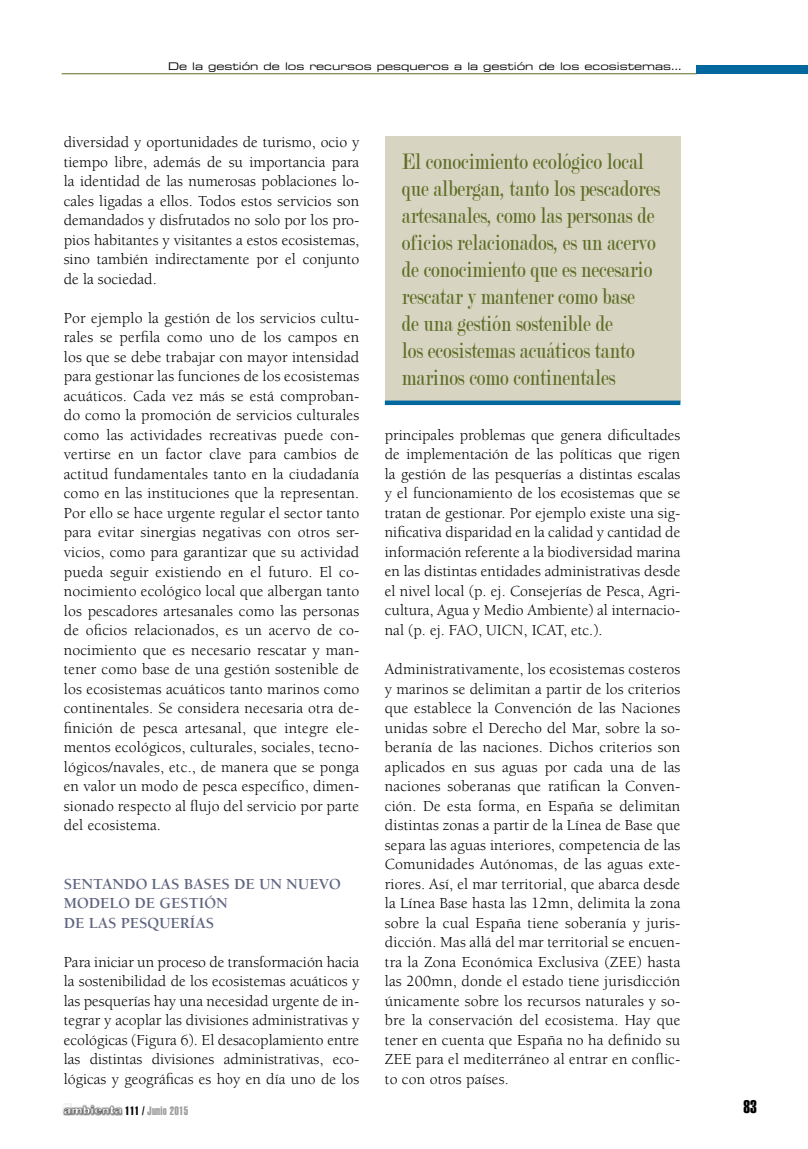
<style>
.page{position:relative;width:808px;height:1149px;background:#fff}
.page>*{position:absolute;margin:0;border:0;box-sizing:border-box;transform-origin:0 0}
.t1{font:24px/27px "Modern";color:#5f6d27;scale:.8 1}
.t2{font:18px "Helvetica LT Std Extra Comp";color:#000}
.t3{font:15.75px/19.5px "Berkeley Std";color:#000;text-align:justify}
.t4{font:700 15.75px/19.5px "Berkeley Std";color:#5f6581}
.t5{font:12px "Helvetica LT Std Extra Comp";letter-spacing:.025em;color:#9c9e9f}
.t6{font:10.5px "Eurostile LT Std Ex 2";color:#000}
.s1{color:#000}
</style>
<div class="page">
<div style="left:696px;top:65px;width:112px;height:9px;background:#00689e"></div>
<hr style="left:62px;top:73px;width:635px;height:1px;background:#5f6d27">
<img style="left:62px;top:1103px;width:61px;height:13px">
<div style="left:385px;top:136px;width:295px;height:266px;background:#d7d5c1"></div>
<div style="left:385px;top:400px;width:295px;height:5px;background:#00689e"></div>
<p class="t6" style="left:168px;top:59px;width:515px">De la gestión de los recursos pesqueros a la gestión de los ecosistemas…</p>
<p class="t3" style="left:64px;top:133px;width:297px">diversidad y oportunidades de turismo, ocio y tiempo libre, además de su importancia para la identidad de las numerosas poblaciones lo&shy;cales ligadas a ellos. Todos estos servicios son demandados y disfrutados no solo por los pro&shy;pios habitantes y visitantes a estos ecosistemas, sino también indirectamente por el conjunto de la sociedad.</p>
<p class="t3" style="left:64px;top:308px;width:297px">Por ejemplo la gestión de los servicios cultu&shy;rales se perfila como uno de los campos en los que se debe trabajar con mayor intensidad para gestionar las funciones de los ecosistemas acuáticos. Cada vez más se está comproban&shy;do como la promoción de servicios culturales como las actividades recreativas puede con&shy;vertirse en un factor clave para cambios de actitud fundamentales tanto en la ciudadanía como en las instituciones que la representan.<br>Por ello se hace urgente regular el sector tanto para evitar sinergias negativas con otros ser&shy;vicios, como para garantizar que su actividad pueda seguir existiendo en el futuro. El co&shy;nocimiento ecológico local que albergan tanto los pescadores artesanales como las personas de oficios relacionados, es un acervo de co&shy;nocimiento que es necesario rescatar y man&shy;tener como base de una gestión sostenible de los ecosistemas acuáticos tanto marinos como continentales. Se considera necesaria otra de&shy;finición de pesca artesanal, que integre ele&shy;mentos ecológicos, culturales, sociales, tecno&shy;lógicos/navales, etc., de manera que se ponga en valor un modo de pesca específico, dimen&shy;sionado respecto al flujo del servicio por parte del ecosistema.</p>
<p class="t4" style="left:64px;top:874px;width:279px">SENTANDO LAS BASES DE UN NUEVO<br>MODELO DE GESTIÓN<br>DE LAS PESQUERÍAS</p>
<p class="t3" style="left:64px;top:952px;width:297px">Para iniciar un proceso de transformación hacia la sostenibilidad de los ecosistemas acuáticos y las pesquerías hay una necesidad urgente de in&shy;tegrar y acoplar las divisiones administrativas y ecológicas (Figura 6). El desacoplamiento entre las distintas divisiones administrativas, eco&shy;lógicas y geográficas es hoy en día uno de los</p>
<p class="t1" style="left:402px;top:148px;width:324px">El conocimiento ecológico local que albergan, tanto los pescadores artesanales, como las personas de oficios relacionados, es un acervo de conocimiento que es necesario rescatar y mantener como base<br>de una gestión sostenible de<br>los ecosistemas acuáticos tanto marinos como continentales</p>
<p class="t3" style="left:385px;top:425px;width:297px">principales problemas que genera dificultades de implementación de las políticas que rigen la gestión de las pesquerías a distintas escalas y el funcionamiento de los ecosistemas que se tratan de gestionar. Por ejemplo existe una sig&shy;nificativa disparidad en la calidad y cantidad de información referente a la biodiversidad marina en las distintas entidades administrativas desde el nivel local (p. ej. Consejerías de Pesca, Agri&shy;cultura, Agua y Medio Ambiente) al internacio&shy;nal (p. ej. FAO, UICN, ICAT, etc.).</p>
<p class="t3" style="left:385px;top:659px;width:297px">Administrativamente, los ecosistemas costeros y marinos se delimitan a partir de los criterios que establece la Convención de las Naciones unidas sobre el Derecho del Mar, sobre la so&shy;beranía de las naciones. Dichos criterios son aplicados en sus aguas por cada una de las naciones soberanas que ratifican la Conven&shy;ción. De esta forma, en España se delimitan distintas zonas a partir de la Línea de Base que separa las aguas interiores, competencia de las Comunidades Autónomas, de las aguas exte&shy;riores. Así, el mar territorial, que abarca desde la Línea Base hasta las 12mn, delimita la zona sobre la cual España tiene soberanía y juris&shy;dicción. Mas allá del mar territorial se encuen&shy;tra la Zona Económica Exclusiva (ZEE) hasta las 200mn, donde el estado tiene jurisdicción únicamente sobre los recursos naturales y so&shy;bre la conservación del ecosistema. Hay que tener en cuenta que España no ha definido su ZEE para el mediterráneo al entrar en conflic&shy;to con otros países.</p>
<p class="t5" style="left:125px;top:1103px;width:65px"><span class="s1">111 /</span> Junio 2015</p>
<p class="t2" style="left:744px;top:1095px;width:15px">83</p>
</div>
